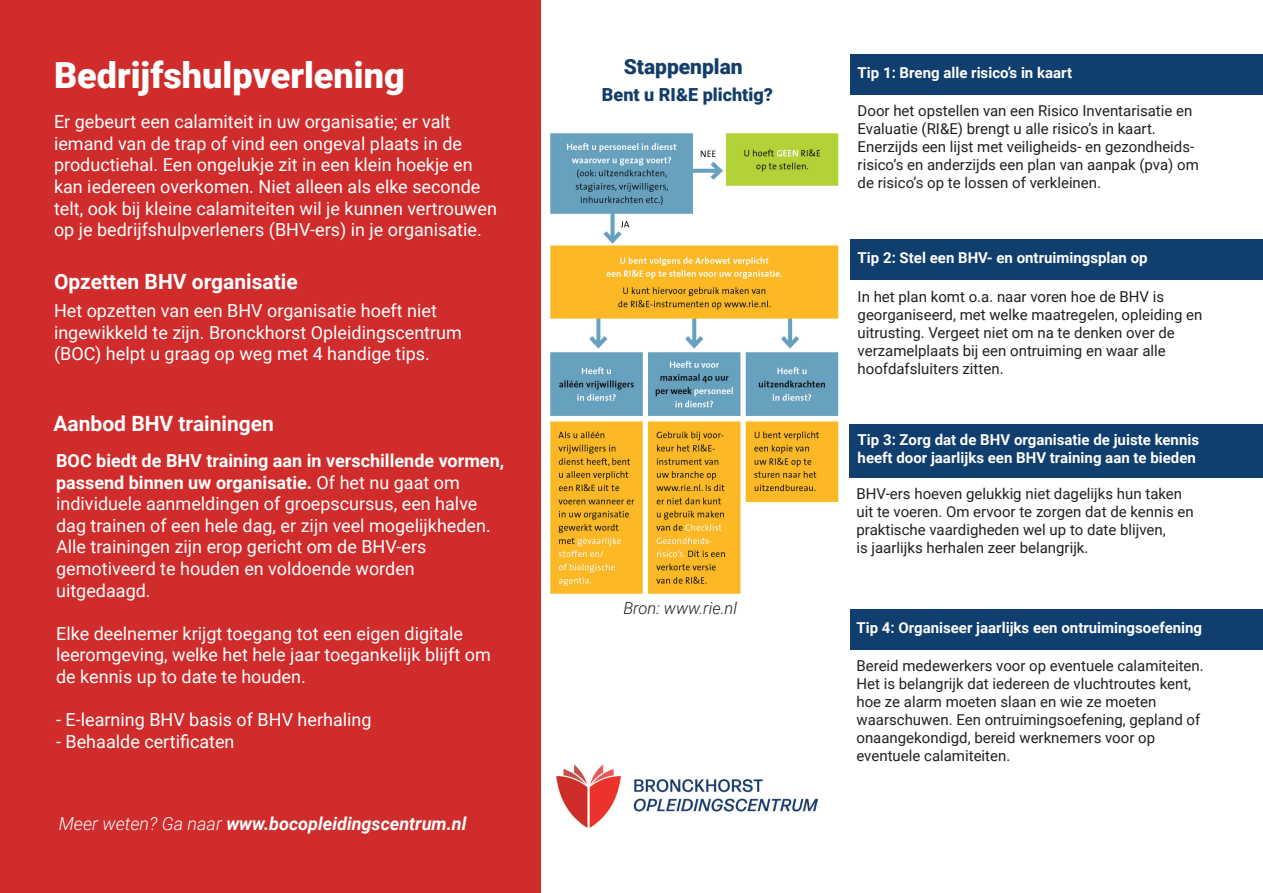
<style>
.page{position:relative;width:1263px;height:893px;background:#fff}
.page>*{position:absolute;margin:0;border:0;box-sizing:border-box;transform-origin:0 0}
.t1{font:900 36px "Roboto";color:#fff}
.t2{font:700 21px "Roboto";color:#fff}
.t3{font:900 21px "Roboto";color:#133e6a}
.t4{font:18px/21.6px "Roboto";color:#fff}
.t5{font:italic 700 18px "Roboto";color:#fff}
.t6{font:900 18px "Roboto";color:#133e6a}
.t7{font:italic 300 16.5px "Roboto";color:#231f20}
.t8{font:15px/18px "Roboto";color:#231f20}
.t9{font:700 15px/18px "Roboto";color:#fff}
.s1{font-weight:700}
.s2{font-weight:300}
</style>
<div class="page">
<div style="left:0;top:0;width:541px;height:893px;background:#cf2c2b"></div>
<img style="left:550px;top:133px;width:289px;height:461px">
<img style="left:556px;top:764px;width:261px;height:63px">
<div style="left:850px;top:54px;width:413px;height:41px;background:#103e6e"></div>
<div style="left:850px;top:239px;width:413px;height:40px;background:#103e6e"></div>
<div style="left:849px;top:424px;width:414px;height:53px;background:#103e6e"></div>
<div style="left:850px;top:609px;width:413px;height:41px;background:#103e6e"></div>
<h1 class="t1" style="left:54px;top:50px;width:352px">Bedrijfshulpverlening</h1>
<p class="t4" style="left:54px;top:110px;width:444px">Er gebeurt een calamiteit in uw organisatie; er valt iemand van de trap of vind een ongeval plaats in de productiehal. Een ongelukje zit in een klein hoekje en kan iedereen overkomen. Niet alleen als elke seconde telt, ook bij kleine calamiteiten wil je kunnen vertrouwen op je bedrijfshulpverleners (BHV-ers) in je organisatie.</p>
<p class="t2" style="left:54px;top:267px;width:245px">Opzetten BHV organisatie</p>
<p class="t4" style="left:54px;top:299px;width:409px">Het opzetten van een BHV organisatie hoeft niet ingewikkeld te zijn. Bronckhorst Opleidingscentrum (BOC) helpt u graag op weg met 4 handige tips.</p>
<p class="t2" style="left:53px;top:409px;width:222px">Aanbod BHV trainingen</p>
<p class="t4" style="left:56px;top:449px;width:450px"><span class="s1">BOC biedt de BHV training aan in verschillende vormen, passend binnen uw organisatie.</span> Of het nu gaat om individuele aanmeldingen of groepscursus, een halve dag trainen of een hele dag, er zijn veel mogelijkheden.<br>Alle trainingen zijn erop gericht om de BHV-ers gemotiveerd te houden en voldoende worden uitgedaagd.</p>
<p class="t4" style="left:56px;top:622px;width:436px">Elke deelnemer krijgt toegang tot een eigen digitale leeromgeving, welke het hele jaar toegankelijk blijft om de kennis up to date te houden.</p>
<p class="t4" style="left:56px;top:708px;width:317px">- E-learning BHV basis of BHV herhaling</p>
<p class="t4" style="left:56px;top:730px;width:180px">- Behaalde certificaten</p>
<p class="t5" style="left:59px;top:811px;width:409px"><span class="s2">Meer weten? Ga naar</span> www.bocopleidingscentrum.nl</p>
<p class="t3" style="left:624px;top:52px;width:121px">Stappenplan</p>
<p class="t6" style="left:602px;top:82px;width:172px">Bent u RI&amp;E plichtig?</p>
<p class="t7" style="left:623px;top:596px;width:115px">Bron: www.rie.nl</p>
<p class="t9" style="left:858px;top:63px;width:216px">Tip 1: Breng alle risico’s in kaart</p>
<p class="t8" style="left:858px;top:101px;width:343px">Door het opstellen van een Risico Inventarisatie en Evaluatie (RI&amp;E) brengt u alle risico’s in kaart.<br>Enerzijds een lijst met veiligheids- en gezondheids&shy;risico’s en anderzijds een plan van aanpak (pva) om de risico’s op te lossen of verkleinen.</p>
<p class="t9" style="left:858px;top:248px;width:292px">Tip 2: Stel een BHV- en ontruimingsplan op</p>
<p class="t8" style="left:858px;top:287px;width:346px">In het plan komt o.a. naar voren hoe de BHV is georganiseerd, met welke maatregelen, opleiding en uitrusting. Vergeet niet om na te denken over de verzamelplaats bij een ontruiming en waar alle hoofdafsluiters zitten.</p>
<p class="t9" style="left:858px;top:430px;width:343px">Tip 3: Zorg dat de BHV organisatie de juiste kennis heeft door jaarlijks een BHV training aan te bieden</p>
<p class="t8" style="left:856px;top:484px;width:339px">BHV-ers hoeven gelukkig niet dagelijks hun taken uit te voeren. Om ervoor te zorgen dat de kennis en praktische vaardigheden wel up to date blijven,<br>is jaarlijks herhalen zeer belangrijk.</p>
<p class="t9" style="left:856px;top:618px;width:347px">Tip 4: Organiseer jaarlijks een ontruimingsoefening</p>
<p class="t8" style="left:856px;top:656px;width:349px">Bereid medewerkers voor op eventuele calamiteiten.<br>Het is belangrijk dat iedereen de vluchtroutes kent, hoe ze alarm moeten slaan en wie ze moeten waarschuwen. Een ontruimingsoefening, gepland of onaangekondigd, bereid werknemers voor op eventuele calamiteiten.</p>
</div>
